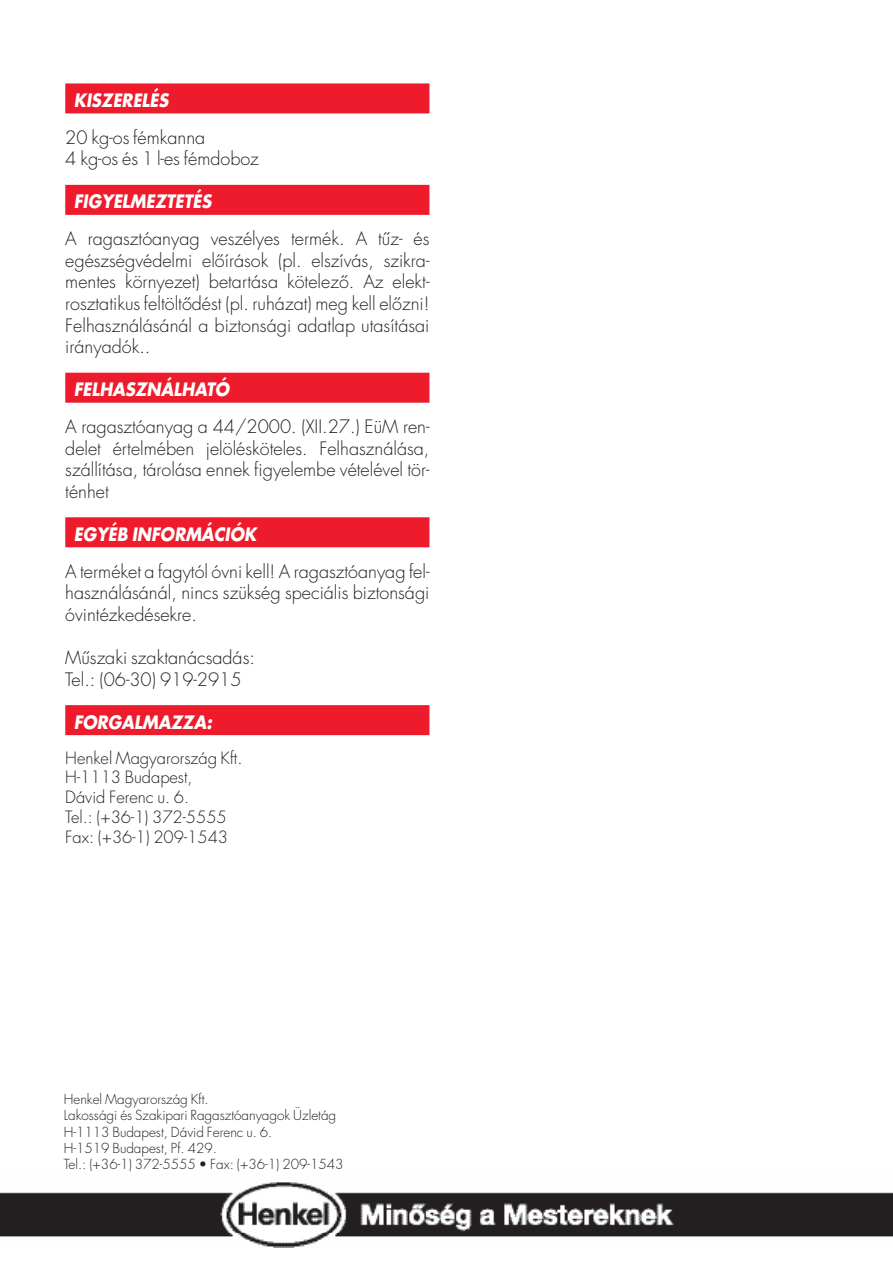
<style>
.page{position:relative;width:893px;height:1263px;background:#fff}
.page>*{position:absolute;margin:0;border:0;box-sizing:border-box;transform-origin:0 0}
.t1{font:18px/21.6px "Futura H Light";color:#231f20;text-align:justify}
.t2{font:italic 18px "Futura H Bold";color:#fff;scale:.9 1}
.t3{font:16.5px/19.8px "Futura H Light";color:#231f20}
.t4{font:13.5px/16.2px "Futura H Light";color:#231f20}
</style>
<div class="page">
<div style="left:65px;top:83px;width:364px;height:30px;background:#ee1b2c"></div>
<div style="left:65px;top:185px;width:364px;height:30px;background:#ee1b2c"></div>
<div style="left:65px;top:373px;width:364px;height:30px;background:#ee1b2c"></div>
<div style="left:65px;top:517px;width:364px;height:30px;background:#ee1b2c"></div>
<div style="left:65px;top:705px;width:364px;height:30px;background:#ee1b2c"></div>
<img style="left:0;top:1182px;width:893px;height:65px">
<p class="t2" style="left:74px;top:88px;width:107px">KISZERELÉS</p>
<p class="t1" style="left:65px;top:127px;width:195px">20 kg-os fémkanna<br>4 kg-os és 1 l-es fémdoboz</p>
<p class="t2" style="left:74px;top:189px;width:56px">FIGYELMEZTETÉS</p>
<p class="t1" style="left:65px;top:228px;width:366px">A ragasztóanyag veszélyes termék. A tûz- és egészségvédelmi elôírások (pl. elszívás, szikra&shy;mentes környezet) betartása kötelezô. Az elekt&shy;rosztatikus feltöltôdést (pl. ruházat) meg kell elôzni!<br>Felhasználásánál a biztonsági adatlap utasításai irányadók..</p>
<p class="t2" style="left:74px;top:377px;width:174px">FELHASZNÁLHATÓ</p>
<p class="t1" style="left:65px;top:416px;width:366px">A ragasztóanyag a 44/2000. (XII.27.) EüM ren&shy;delet értelmében jelölésköteles. Felhasználása, szállítása, tárolása ennek figyelembe vételével tör&shy;ténhet</p>
<p class="t2" style="left:74px;top:522px;width:205px">EGYÉB INFORMÁCIÓK</p>
<p class="t1" style="left:65px;top:560px;width:366px">A terméket a fagytól óvni kell! A ragasztóanyag fel&shy;használásánál, nincs szükség speciális biztonsági óvintézkedésekre.</p>
<p class="t1" style="left:65px;top:647px;width:191px">Mûszaki szaktanácsadás:<br>Tel.: (06-30) 919-2915</p>
<p class="t2" style="left:74px;top:709px;width:155px">FORGALMAZZA:</p>
<p class="t3" style="left:65px;top:748px;width:179px">Henkel Magyarország Kft.<br>H-1113 Budapest,<br>Dávid Ferenc u. 6.<br>Tel.: (+36-1) 372-5555<br>Fax: (+36-1) 209-1543</p>
<p class="t4" style="left:64px;top:1091px;width:281px">Henkel Magyarország Kft.<br>Lakossági és Szakipari Ragasztóanyagok Üzletág H-1113 Budapest, Dávid Ferenc u. 6.<br>H-1519 Budapest, Pf. 429.<br>Tel.: (+36-1) 372-5555 • Fax: (+36-1) 209-1543</p>
</div>
